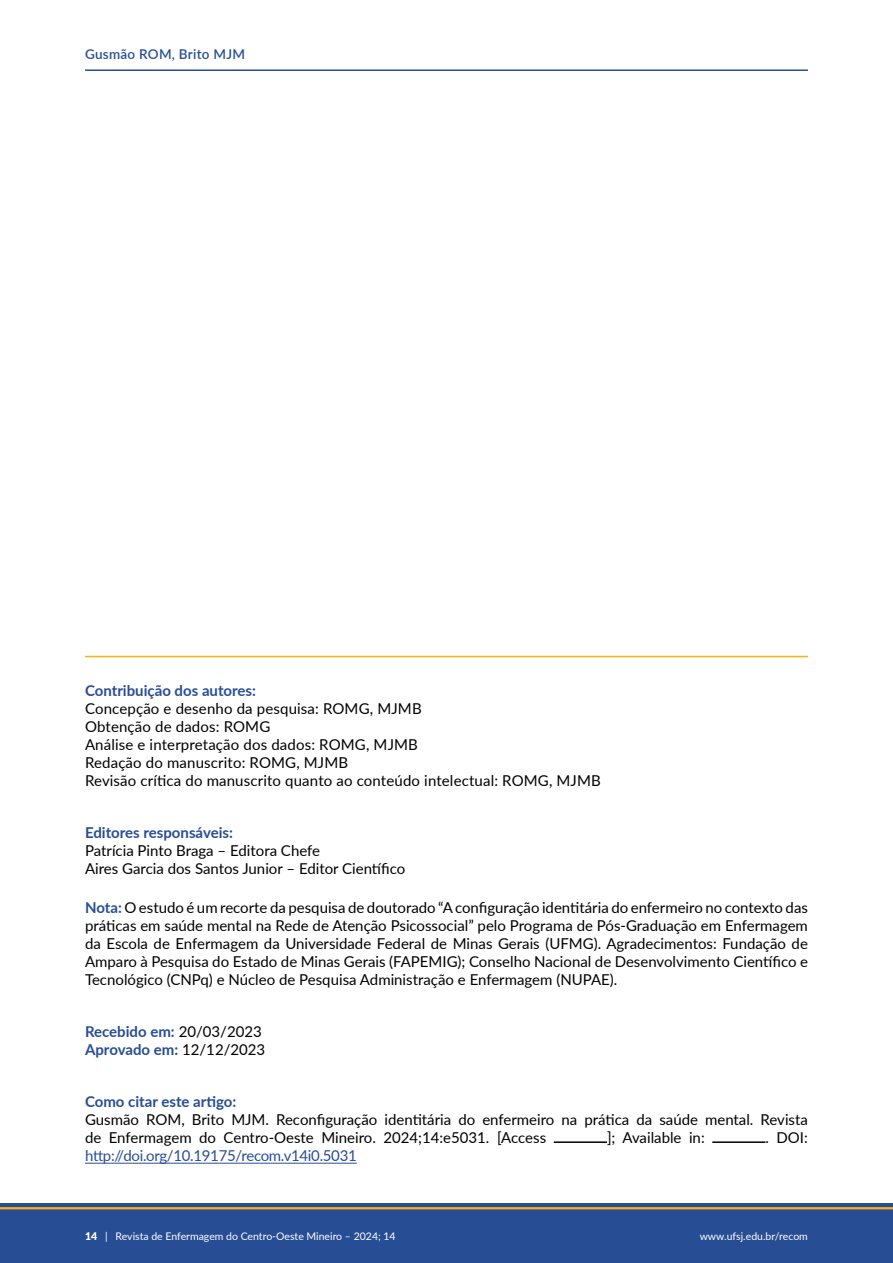
<style>
.page{position:relative;width:893px;height:1263px;background:#fff}
.page>*{position:absolute;margin:0;border:0;box-sizing:border-box;transform-origin:0 0}
.Notas{font:15px/18px "Lato";color:#000;text-align:justify}
.Editores_txt{font:15px "Lato";letter-spacing:.01em;color:#000}
.Como_citar_txt{font:15px/18px "Lato";color:#000}
.Editores_tit{font:700 15px "Lato";color:#274d95}
.Datas{font:700 15px "Lato";color:#274d95}
.Como_citar_txt-2{font:15px "Lato";letter-spacing:-.02em;color:#274d95}
.Como_citar_tit{font:700 15px "Lato";color:#274d95}
.t1{font:600 13.5px "Lato";letter-spacing:.02em;color:#274d95}
.t2{font:10.5px "Lato";color:#fff}
.s1{font-weight:700;color:#274d95}
.s2{font-weight:400;color:#000}
.s3{font-weight:900}
</style>
<div class="page">
<div style="left:0;top:1203px;width:893px;height:60px;background:#274d95"></div>
<hr style="left:0;top:1207px;width:893px;height:2px;background:#ffb011">
<hr style="left:85px;top:69px;width:723px;height:2px;background:#274d95">
<hr style="left:85px;top:656px;width:723px;height:1px;background:#ffb011">
<hr style="left:85px;top:1163px;width:272px;height:1px;background:#274d95">
<svg style="left:554px;top:1141px;width:53px;height:2px"></svg>
<svg style="left:712px;top:1141px;width:53px;height:2px"></svg>
<p class="t1" style="left:85px;top:44px;width:162px">Gusmão ROM, Brito MJM</p>
<p class="Editores_tit" style="left:85px;top:679px;width:173px">Contribuição dos autores:</p>
<p class="Editores_txt" style="left:85px;top:697px;width:338px">Concepção e desenho da pesquisa: ROMG, MJMB</p>
<p class="Editores_txt" style="left:85px;top:715px;width:187px">Obtenção de dados: ROMG</p>
<p class="Editores_txt" style="left:85px;top:733px;width:334px">Análise e interpretação dos dados: ROMG, MJMB</p>
<p class="Editores_txt" style="left:85px;top:751px;width:265px">Redação do manuscrito: ROMG, MJMB</p>
<p class="Editores_txt" style="left:85px;top:769px;width:517px">Revisão crítica do manuscrito quanto ao conteúdo intelectual: ROMG, MJMB</p>
<p class="Editores_tit" style="left:85px;top:821px;width:149px">Editores responsáveis:</p>
<p class="Editores_txt" style="left:85px;top:839px;width:237px">Patrícia Pinto Braga – Editora Chefe</p>
<p class="Editores_txt" style="left:85px;top:857px;width:322px">Aires Garcia dos Santos Junior – Editor Científico</p>
<p class="Notas" style="left:85px;top:898px;width:724px"><span class="s1">Nota:</span> O estudo é um recorte da pesquisa de doutorado “A configuração identitária do enfermeiro no contexto das práticas em saúde mental na Rede de Atenção Psicossocial” pelo Programa de Pós-Graduação em Enfermagem da Escola de Enfermagem da Universidade Federal de Minas Gerais (UFMG). Agradecimentos: Fundação de Amparo à Pesquisa do Estado de Minas Gerais (FAPEMIG); Conselho Nacional de Desenvolvimento Científico e Tecnológico (CNPq) e Núcleo de Pesquisa Administração e Enfermagem (NUPAE).</p>
<p class="Datas" style="left:85px;top:1020px;width:178px">Recebido em: <span class="s2">20/03/2023</span></p>
<p class="Datas" style="left:85px;top:1038px;width:182px">Aprovado em: <span class="s2">12/12/2023</span></p>
<p class="Como_citar_tit" style="left:85px;top:1090px;width:153px">Como citar este artigo:</p>
<p class="Como_citar_txt" style="left:85px;top:1110px;width:724px">Gusmão ROM, Brito MJM. Reconfiguração identitária do enfermeiro na prática da saúde mental. Revista de Enfermagem do Centro-Oeste Mineiro. 2024;14:e5031. [Access</p>
<p class="Como_citar_txt" style="left:607px;top:1128px;width:99px">]; Available in:</p>
<p class="Como_citar_txt" style="left:765px;top:1128px;width:44px">. DOI:</p>
<p class="Como_citar_txt-2" style="left:85px;top:1145px;width:273px">http://doi.org/10.19175/recom.v14i0.5031</p>
<p class="t2" style="left:85px;top:1228px;width:312px"><span class="s3">14</span> | Revista de Enfermagem do Centro-Oeste Mineiro – 2024; 14</p>
<p class="t2" style="left:700px;top:1228px;width:110px">www.ufsj.edu.br/recom</p>
</div>
